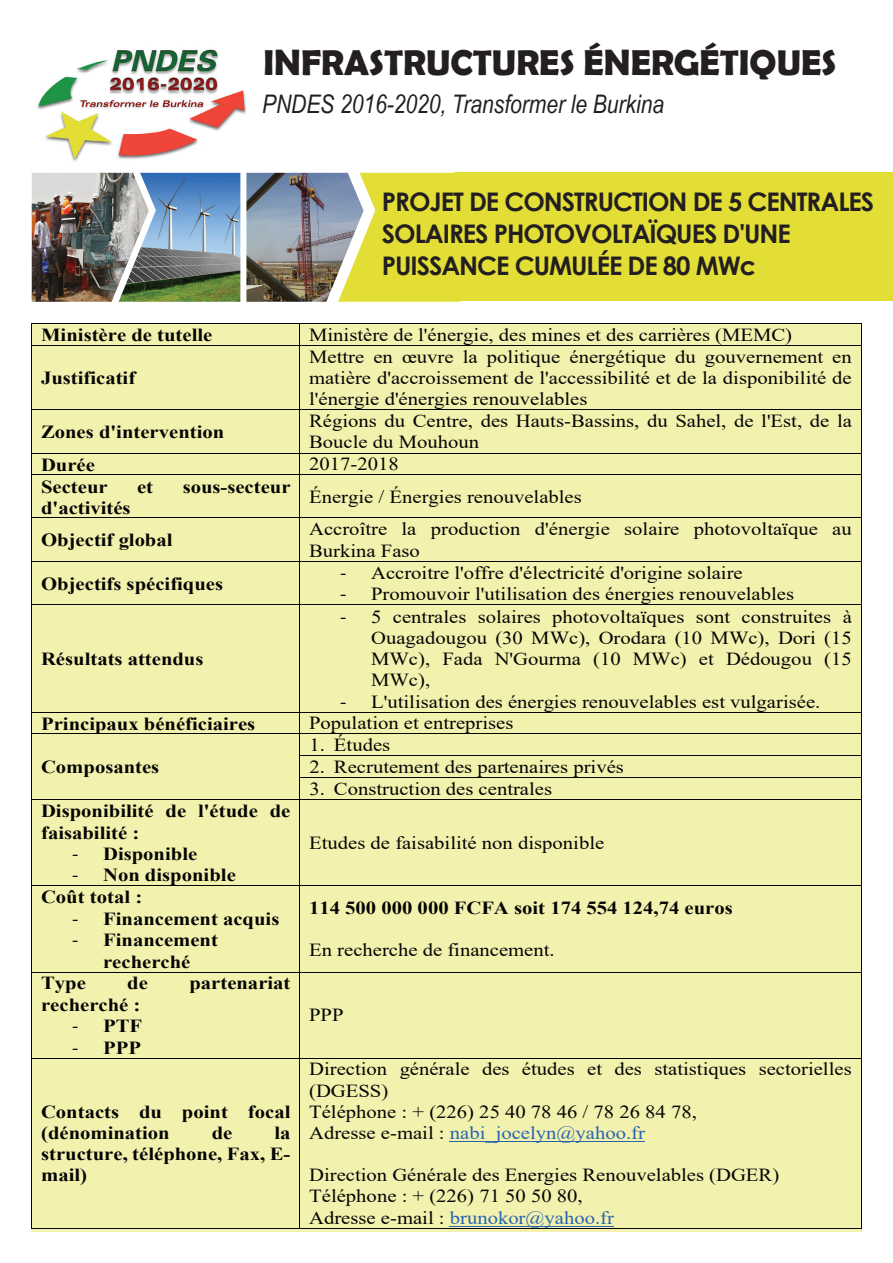
<style>
.page{position:relative;width:893px;height:1263px;background:#fff}
.page>*{position:absolute;margin:0;border:0;box-sizing:border-box;transform-origin:0 0}
.t1{font:700 36px "Berlin Sans FB Demi";color:#231f20}
.t2{font:700 25.65px/31.8px "Century Gothic";letter-spacing:-.04em;color:#231f20}
.t3{font:italic 25.65px "Arial Narrow";color:#231f20}
.t4{font:18.45px/21.1px "Times New Roman";color:#050504;scale:1.12 1}
.t5{font:700 18.45px/21.1px "Times New Roman";color:#050504;scale:1.12 1}
.s1{font-family:"Calibri"}
.s2{font-family:"Calibri";font-weight:400}
.s3{color:#2865b1}
</style>
<div class="page">
<img style="left:37px;top:49px;width:210px;height:113px">
<img style="left:32px;top:173px;width:87px;height:129px">
<img style="left:119px;top:173px;width:121px;height:129px">
<img style="left:246px;top:173px;width:92px;height:129px">
<svg style="left:338px;top:173px;width:122px;height:129px;background:#dcd954"></svg>
<div style="left:455px;top:173px;width:438px;height:128px;background:#e3de35"></div>
<div style="left:31px;top:323px;width:831px;height:909px;background:#f3f1ae"></div>
<hr style="left:32px;top:323px;width:267px;height:1px;background:#050504">
<hr style="left:300px;top:323px;width:561px;height:1px;background:#050504">
<svg style="left:31px;top:323px;width:1px;height:23px"></svg>
<hr style="left:32px;top:345px;width:267px;height:1px;background:#050504">
<svg style="left:299px;top:323px;width:1px;height:23px"></svg>
<hr style="left:300px;top:345px;width:561px;height:1px;background:#050504">
<svg style="left:861px;top:323px;width:1px;height:23px"></svg>
<hr style="left:31px;top:346px;width:1px;height:64px;background:#050504">
<hr style="left:299px;top:346px;width:1px;height:64px;background:#050504">
<hr style="left:861px;top:346px;width:1px;height:64px;background:#050504">
<hr style="left:32px;top:410px;width:267px;height:1px;background:#050504">
<hr style="left:300px;top:410px;width:561px;height:1px;background:#050504">
<hr style="left:31px;top:410px;width:1px;height:43px;background:#050504">
<hr style="left:299px;top:410px;width:1px;height:43px;background:#050504">
<hr style="left:861px;top:410px;width:1px;height:43px;background:#050504">
<hr style="left:32px;top:453px;width:267px;height:1px;background:#050504">
<hr style="left:300px;top:453px;width:561px;height:1px;background:#050504">
<svg style="left:31px;top:453px;width:1px;height:22px"></svg>
<hr style="left:32px;top:474px;width:267px;height:1px;background:#050504">
<svg style="left:299px;top:453px;width:1px;height:22px"></svg>
<hr style="left:300px;top:474px;width:561px;height:1px;background:#050504">
<svg style="left:861px;top:453px;width:1px;height:22px"></svg>
<hr style="left:31px;top:475px;width:1px;height:43px;background:#050504">
<hr style="left:299px;top:475px;width:1px;height:43px;background:#050504">
<hr style="left:861px;top:475px;width:1px;height:43px;background:#050504">
<hr style="left:32px;top:518px;width:267px;height:1px;background:#050504">
<hr style="left:300px;top:518px;width:561px;height:1px;background:#050504">
<hr style="left:31px;top:518px;width:1px;height:43px;background:#050504">
<hr style="left:299px;top:518px;width:1px;height:43px;background:#050504">
<hr style="left:861px;top:518px;width:1px;height:43px;background:#050504">
<hr style="left:32px;top:561px;width:267px;height:1px;background:#050504">
<hr style="left:300px;top:561px;width:561px;height:1px;background:#050504">
<hr style="left:31px;top:561px;width:1px;height:43px;background:#050504">
<hr style="left:299px;top:561px;width:1px;height:43px;background:#050504">
<hr style="left:861px;top:561px;width:1px;height:43px;background:#050504">
<hr style="left:32px;top:604px;width:267px;height:1px;background:#050504">
<hr style="left:300px;top:604px;width:561px;height:1px;background:#050504">
<hr style="left:31px;top:605px;width:1px;height:107px;background:#050504">
<hr style="left:299px;top:605px;width:1px;height:107px;background:#050504">
<hr style="left:861px;top:605px;width:1px;height:107px;background:#050504">
<hr style="left:32px;top:712px;width:267px;height:1px;background:#050504">
<hr style="left:300px;top:712px;width:561px;height:1px;background:#050504">
<hr style="left:32px;top:734px;width:267px;height:1px;background:#050504">
<hr style="left:300px;top:734px;width:561px;height:1px;background:#050504">
<hr style="left:300px;top:756px;width:561px;height:1px;background:#050504">
<hr style="left:300px;top:777px;width:561px;height:1px;background:#050504">
<svg style="left:31px;top:712px;width:1px;height:88px"></svg>
<hr style="left:32px;top:799px;width:267px;height:1px;background:#050504">
<svg style="left:299px;top:712px;width:1px;height:88px"></svg>
<hr style="left:300px;top:799px;width:561px;height:1px;background:#050504">
<svg style="left:861px;top:712px;width:1px;height:88px"></svg>
<hr style="left:31px;top:800px;width:1px;height:85px;background:#050504">
<hr style="left:299px;top:800px;width:1px;height:85px;background:#050504">
<hr style="left:861px;top:800px;width:1px;height:85px;background:#050504">
<hr style="left:32px;top:885px;width:267px;height:1px;background:#050504">
<hr style="left:300px;top:885px;width:561px;height:1px;background:#050504">
<hr style="left:31px;top:886px;width:1px;height:86px;background:#050504">
<hr style="left:299px;top:886px;width:1px;height:86px;background:#050504">
<hr style="left:861px;top:886px;width:1px;height:86px;background:#050504">
<hr style="left:32px;top:972px;width:267px;height:1px;background:#050504">
<hr style="left:300px;top:972px;width:561px;height:1px;background:#050504">
<hr style="left:31px;top:972px;width:1px;height:86px;background:#050504">
<hr style="left:299px;top:972px;width:1px;height:86px;background:#050504">
<hr style="left:861px;top:972px;width:1px;height:86px;background:#050504">
<hr style="left:450px;top:1141px;width:195px;height:1px;background:#2865b1">
<hr style="left:450px;top:1225px;width:164px;height:1px;background:#2865b1">
<hr style="left:32px;top:1058px;width:267px;height:1px;background:#050504">
<hr style="left:300px;top:1058px;width:561px;height:1px;background:#050504">
<hr style="left:31px;top:1058px;width:1px;height:170px;background:#050504">
<hr style="left:32px;top:1228px;width:267px;height:1px;background:#050504">
<hr style="left:299px;top:1058px;width:1px;height:170px;background:#050504">
<hr style="left:300px;top:1228px;width:561px;height:1px;background:#050504">
<hr style="left:861px;top:1058px;width:1px;height:170px;background:#050504">
<h1 class="t1" style="left:264px;top:42px;width:574px">INFRASTRUCTURES ÉNERGÉTIQUES</h1>
<h2 class="t3" style="left:262px;top:86px;width:404px">PNDES 2016-2020, Transformer le Burkina</h2>
<h2 class="t2" style="left:382px;top:185px;width:494px">PROJET DE CONSTRUCTION DE 5 CENTRALES<br>SOLAIRES PHOTOVOLTAÏQUES D'UNE<br>PUISSANCE CUMULÉE DE 80 MWc</h2>
<p class="t5" style="left:41px;top:324px;width:155px">Ministère de tutelle</p>
<p class="t4" style="left:309px;top:324px;width:433px">Ministère de l'énergie, des mines et des carrières (MEMC)</p>
<p class="t5" style="left:41px;top:367px;width:86px">Justificatif</p>
<p class="t4" style="left:309px;top:346px;width:486px;text-align:justify">Mettre en œuvre la politique énergétique du gouvernement en matière d'accroissement de l'accessibilité et de la disponibilité de l'énergie d'énergies renouvelables</p>
<p class="t5" style="left:41px;top:421px;width:165px">Zones d'intervention</p>
<p class="t4" style="left:309px;top:410px;width:486px">Régions du Centre, des Hauts-Bassins, du Sahel, de l'Est, de la<br>Boucle du Mouhoun</p>
<p class="t5" style="left:41px;top:453px;width:50px">Durée</p>
<p class="t4" style="left:309px;top:453px;width:82px">2017-2018</p>
<p class="t5" style="left:41px;top:475px;width:61px">Secteur</p>
<p class="t5" style="left:137px;top:475px;width:16px">et</p>
<p class="t5" style="left:183px;top:475px;width:98px">sous-secteur</p>
<p class="t5" style="left:41px;top:496px;width:81px">d'activités</p>
<p class="t4" style="left:309px;top:485px;width:245px">Énergie / Énergies renouvelables</p>
<p class="t5" style="left:41px;top:529px;width:119px">Objectif global</p>
<p class="t4" style="left:309px;top:518px;width:486px">Accroître la production d'énergie solaire photovoltaïque au<br>Burkina Faso</p>
<p class="t5" style="left:41px;top:572px;width:164px">Objectifs spécifiques</p>
<p class="t4" style="left:340px;top:561px;width:361px"><span class="s1">-</span> Accroitre l'offre d'électricité d'origine solaire</p>
<p class="t4" style="left:340px;top:583px;width:407px"><span class="s1">-</span> Promouvoir l'utilisation des énergies renouvelables</p>
<p class="t5" style="left:41px;top:648px;width:146px">Résultats attendus</p>
<p class="t4" style="left:371px;top:605px;width:431px;text-align:justify;text-indent:-31px"><span class="s1">-</span> 5 centrales solaires photovoltaïques sont construites à Ouagadougou (30 MWc), Orodara (10 MWc), Dori (15<br>MWc), Fada N'Gourma (10 MWc) et Dédougou (15<br>MWc),</p>
<p class="t4" style="left:340px;top:690px;width:430px"><span class="s1">-</span> L'utilisation des énergies renouvelables est vulgarisée.</p>
<p class="t5" style="left:41px;top:712px;width:193px">Principaux bénéficiaires</p>
<p class="t4" style="left:309px;top:712px;width:184px">Population et entreprises</p>
<p class="t5" style="left:41px;top:756px;width:107px">Composantes</p>
<p class="t4" style="left:310px;top:734px;width:74px">1. Études</p>
<p class="t4" style="left:310px;top:756px;width:282px">2. Recrutement des partenaires privés</p>
<p class="t4" style="left:310px;top:778px;width:218px">3. Construction des centrales</p>
<p class="t5" style="left:41px;top:800px;width:224px">Disponibilité de l'étude de faisabilité :</p>
<p class="t5" style="left:72px;top:843px;width:113px"><span class="s2">-</span> Disponible</p>
<p class="t5" style="left:72px;top:864px;width:148px"><span class="s2">-</span> Non disponible</p>
<p class="t5" style="left:41px;top:886px;width:92px">Coût total :</p>
<p class="t5" style="left:72px;top:907px;width:187px"><span class="s2">-</span> Financement acquis</p>
<p class="t5" style="left:72px;top:929px;width:132px;text-align:center"><span class="s2">-</span> Financement recherché</p>
<p class="t5" style="left:41px;top:972px;width:41px">Type</p>
<p class="t5" style="left:127px;top:972px;width:20px">de</p>
<p class="t5" style="left:189px;top:972px;width:92px">partenariat</p>
<p class="t5" style="left:41px;top:993px;width:90px">recherché :</p>
<p class="t5" style="left:72px;top:1015px;width:64px"><span class="s2">-</span> PTF</p>
<p class="t5" style="left:72px;top:1036px;width:63px"><span class="s2">-</span> PPP</p>
<p class="t5" style="left:41px;top:1100px;width:224px">Contacts du point focal (dénomination</p>
<p class="t5" style="left:41px;top:1122px;width:224px;text-align:justify;text-indent:233px">la structure, téléphone, Fax, E&shy;mail)</p>
<p class="t5" style="left:212px;top:1122px;width:20px">de</p>
<p class="t4" style="left:309px;top:832px;width:265px">Etudes de faisabilité non disponible</p>
<p class="t5" style="left:309px;top:897px;width:380px">114 500 000 000 FCFA soit 174 554 124,74 euros</p>
<p class="t4" style="left:309px;top:939px;width:221px">En recherche de financement.</p>
<p class="t4" style="left:309px;top:1004px;width:32px">PPP</p>
<p class="t4" style="left:309px;top:1058px;width:486px">Direction générale des études et des statistiques sectorielles (DGESS)<br>Téléphone : + (226) 25 40 78 46 / 78 26 84 78,<br>Adresse e-mail : <span class="s3">nabi_jocelyn@yahoo.fr</span></p>
<p class="t4" style="left:309px;top:1164px;width:421px">Direction Générale des Energies Renouvelables (DGER)<br>Téléphone : + (226) 71 50 50 80,<br>Adresse e-mail : <span class="s3">brunokor@yahoo.fr</span></p>
</div>
